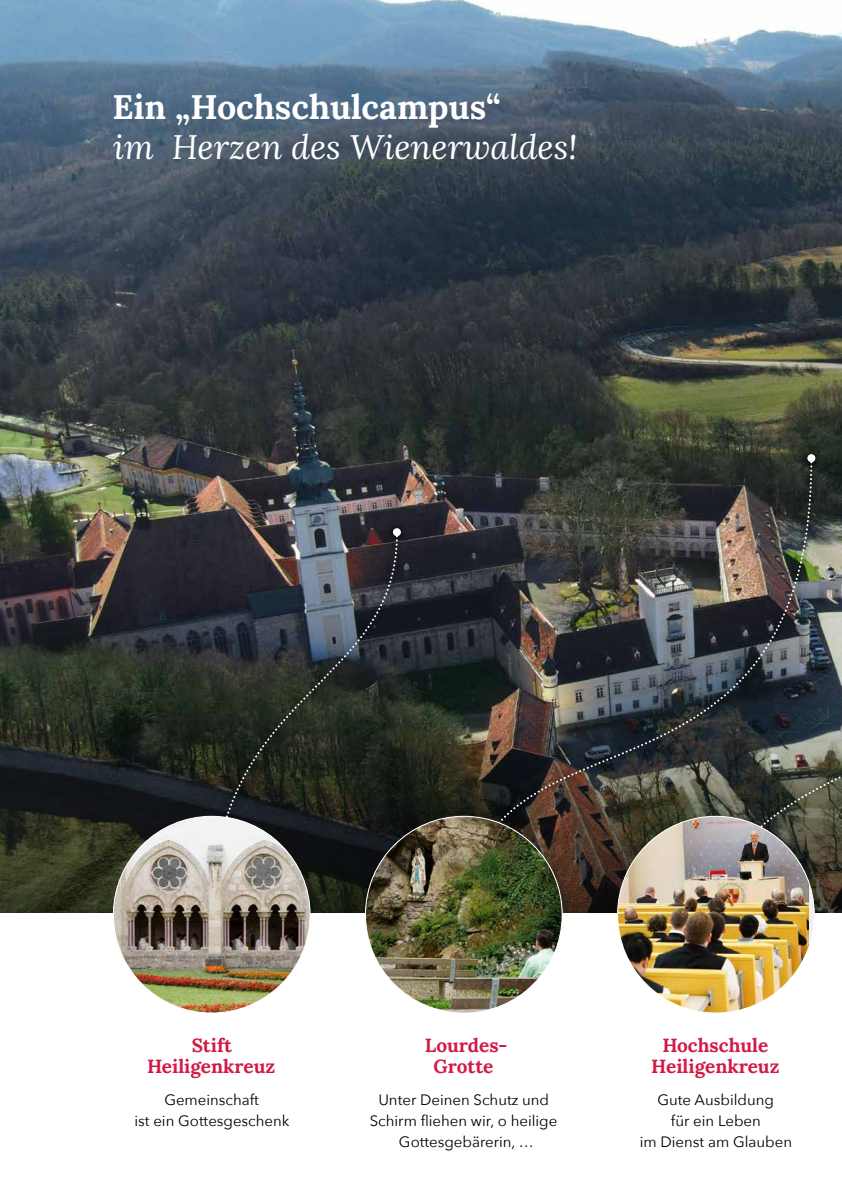
<style>
.page{position:relative;width:842px;height:1191px;background:#fff}
.page>*{position:absolute;margin:0;border:0;box-sizing:border-box;transform-origin:0 0}
.t1{font:italic 34px "Lora";color:#fff}
.t2{font:700 34px "Lora";color:#fff}
.t3{font:700 19px/21px "Lora";color:#d21a47;text-align:center}
.t4{font:15px/21px "Avenir Next";color:#000;text-align:center}
</style>
<div class="page">
<img style="left:0;top:0;width:842px;height:703px">
<svg style="left:0;top:703px;width:454px;height:209px;background:#24281f"></svg>
<div style="left:199px;top:516px;width:214px;height:414px;background:#000;opacity:.75"></div>
<svg style="left:210px;top:534px;width:189px;height:384px;background:#2d3131"></svg>
<div style="left:393px;top:528px;width:8px;height:8px;background:#fff;border-radius:50%"></div>
<div style="left:454px;top:442px;width:373px;height:489px;background:#000;opacity:.75"></div>
<img style="left:465px;top:460px;width:348px;height:458px">
<div style="left:807px;top:454px;width:8px;height:8px;background:#fff;border-radius:50%"></div>
<div style="left:704px;top:606px;width:138px;height:324px;background:#000;opacity:.75"></div>
<svg style="left:715px;top:621px;width:127px;height:298px;background:#454949"></svg>
<img style="left:113px;top:816px;width:197px;height:197px;border-radius:98px">
<img style="left:618px;top:816px;width:191px;height:197px">
<img style="left:365px;top:816px;width:197px;height:195px">
<h1 class="t2" style="left:112px;top:81px;width:390px">Ein „Hochschulcampus“</h1>
<h1 class="t1" style="left:113px;top:124px;width:466px">im Herzen des Wienerwaldes!</h1>
<p class="t3" style="left:147px;top:1033px;width:130px">Stift<br>Heiligenkreuz</p>
<p class="t4" style="left:134px;top:1088px;width:157px">Gemeinschaft<br>ist ein Gottesgeschenk</p>
<p class="t3" style="left:425px;top:1033px;width:84px">Lourdes-<br>Grotte</p>
<p class="t4" style="left:370px;top:1088px;width:189px">Unter Deinen Schutz und<br>Schirm fliehen wir, o heilige<br>Gottesgebärerin, …</p>
<p class="t3" style="left:651px;top:1033px;width:130px">Hochschule<br>Heiligenkreuz</p>
<p class="t4" style="left:640px;top:1088px;width:154px">Gute Ausbildung<br>für ein Leben<br>im Dienst am Glauben</p>
</div>
